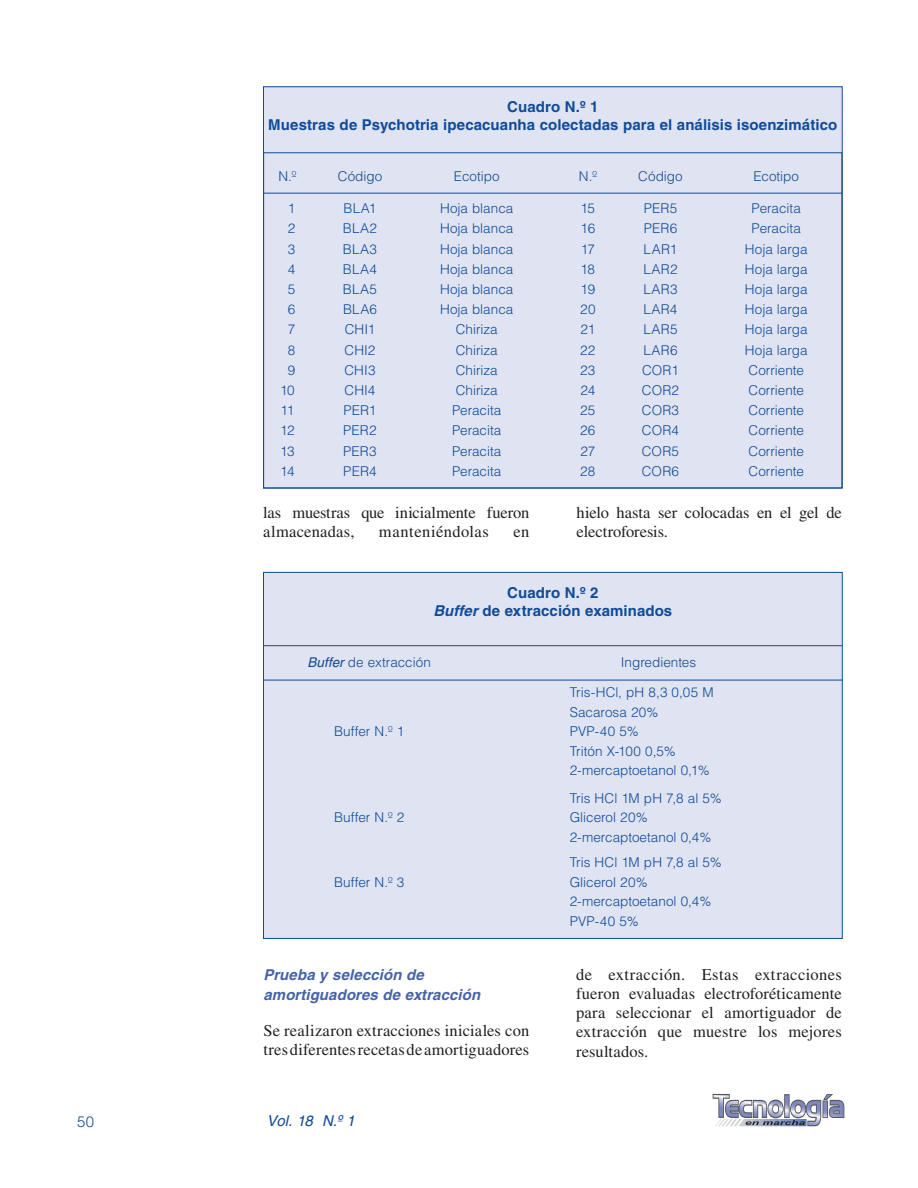
<style>
.page{position:relative;width:918px;height:1188px;background:#fff}
.page>*{position:absolute;margin:0;border:0;box-sizing:border-box;transform-origin:0 0}
.t1{font:16.5px/19.2px "Times";letter-spacing:.01em;color:#231f20}
.t2{font:700 15px/18px "Helvetica";letter-spacing:.005em;color:#0f4b98;text-align:center}
.t3{font:italic 700 15px/20px "Helvetica";letter-spacing:.005em;color:#4463a8}
.t4{font:italic 15px "Helvetica";color:#0f4b98}
.t5{font:300 15px "Helvetica";color:#0f4b98}
.t6{font:300 13.5px/19.5px "Helvetica";color:#0f4b98}
.s1{font-style:italic}
.s2{font-weight:400;font-style:italic}
</style>
<div class="page">
<svg style="left:713px;top:1094px;width:131px;height:32px"></svg>
<div style="left:263px;top:87px;width:579px;height:401px;background:#e0e3f1"></div>
<hr style="left:263px;top:193px;width:579px;height:1px;background:#0f4b98">
<div style="left:263px;top:572px;width:579px;height:366px;background:#e0e3f1"></div>
<hr style="left:264px;top:645px;width:578px;height:1px;background:#0f4b98">
<hr style="left:264px;top:680px;width:578px;height:1px;background:#0f4b98">
<p class="t2" style="left:268px;top:98px;width:570px">Cuadro N.º 1<br>Muestras de Psychotria ipecacuanha colectadas para el análisis isoenzimático</p>
<p class="t6" style="left:278px;top:166px;width:20px">N.º</p>
<p class="t6" style="left:338px;top:166px;width:46px">Código</p>
<p class="t6" style="left:454px;top:166px;width:47px">Ecotipo</p>
<p class="t6" style="left:579px;top:166px;width:20px">N.º</p>
<p class="t6" style="left:638px;top:166px;width:46px">Código</p>
<p class="t6" style="left:753px;top:166px;width:47px">Ecotipo</p>
<p class="t6" style="left:288px;top:198px;width:9px">1</p>
<p class="t6" style="left:344px;top:198px;width:34px">BLA1</p>
<p class="t6" style="left:440px;top:198px;width:75px">Hoja blanca</p>
<p class="t6" style="left:581px;top:198px;width:16px">15</p>
<p class="t6" style="left:644px;top:198px;width:35px">PER5</p>
<p class="t6" style="left:752px;top:198px;width:51px">Peracita</p>
<p class="t6" style="left:288px;top:218px;width:9px">2</p>
<p class="t6" style="left:343px;top:218px;width:36px">BLA2</p>
<p class="t6" style="left:440px;top:218px;width:75px">Hoja blanca</p>
<p class="t6" style="left:581px;top:218px;width:16px">16</p>
<p class="t6" style="left:644px;top:218px;width:35px">PER6</p>
<p class="t6" style="left:752px;top:218px;width:51px">Peracita</p>
<p class="t6" style="left:288px;top:239px;width:9px">3</p>
<p class="t6" style="left:343px;top:239px;width:36px">BLA3</p>
<p class="t6" style="left:440px;top:239px;width:75px">Hoja blanca</p>
<p class="t6" style="left:581px;top:239px;width:16px">17</p>
<p class="t6" style="left:644px;top:239px;width:35px">LAR1</p>
<p class="t6" style="left:745px;top:239px;width:64px">Hoja larga</p>
<p class="t6" style="left:288px;top:259px;width:9px">4</p>
<p class="t6" style="left:343px;top:259px;width:36px">BLA4</p>
<p class="t6" style="left:440px;top:259px;width:75px">Hoja blanca</p>
<p class="t6" style="left:581px;top:259px;width:16px">18</p>
<p class="t6" style="left:643px;top:259px;width:36px">LAR2</p>
<p class="t6" style="left:745px;top:259px;width:64px">Hoja larga</p>
<p class="t6" style="left:288px;top:279px;width:9px">5</p>
<p class="t6" style="left:343px;top:279px;width:36px">BLA5</p>
<p class="t6" style="left:440px;top:279px;width:75px">Hoja blanca</p>
<p class="t6" style="left:581px;top:279px;width:16px">19</p>
<p class="t6" style="left:643px;top:279px;width:36px">LAR3</p>
<p class="t6" style="left:745px;top:279px;width:64px">Hoja larga</p>
<p class="t6" style="left:288px;top:299px;width:9px">6</p>
<p class="t6" style="left:343px;top:299px;width:35px">BLA6</p>
<p class="t6" style="left:440px;top:299px;width:75px">Hoja blanca</p>
<p class="t6" style="left:580px;top:299px;width:17px">20</p>
<p class="t6" style="left:643px;top:299px;width:36px">LAR4</p>
<p class="t6" style="left:745px;top:299px;width:64px">Hoja larga</p>
<p class="t6" style="left:288px;top:319px;width:9px">7</p>
<p class="t6" style="left:345px;top:319px;width:32px">CHI1</p>
<p class="t6" style="left:456px;top:319px;width:43px">Chiriza</p>
<p class="t6" style="left:580px;top:319px;width:16px">21</p>
<p class="t6" style="left:643px;top:319px;width:36px">LAR5</p>
<p class="t6" style="left:745px;top:319px;width:64px">Hoja larga</p>
<p class="t6" style="left:288px;top:340px;width:9px">8</p>
<p class="t6" style="left:344px;top:340px;width:33px">CHI2</p>
<p class="t6" style="left:456px;top:340px;width:43px">Chiriza</p>
<p class="t6" style="left:580px;top:340px;width:17px">22</p>
<p class="t6" style="left:643px;top:340px;width:36px">LAR6</p>
<p class="t6" style="left:745px;top:340px;width:64px">Hoja larga</p>
<p class="t6" style="left:288px;top:360px;width:9px">9</p>
<p class="t6" style="left:344px;top:360px;width:33px">CHI3</p>
<p class="t6" style="left:456px;top:360px;width:43px">Chiriza</p>
<p class="t6" style="left:580px;top:360px;width:17px">23</p>
<p class="t6" style="left:642px;top:360px;width:38px">COR1</p>
<p class="t6" style="left:748px;top:360px;width:57px">Corriente</p>
<p class="t6" style="left:280px;top:380px;width:16px">10</p>
<p class="t6" style="left:344px;top:380px;width:32px">CHI4</p>
<p class="t6" style="left:456px;top:380px;width:43px">Chiriza</p>
<p class="t6" style="left:580px;top:380px;width:16px">24</p>
<p class="t6" style="left:642px;top:380px;width:39px">COR2</p>
<p class="t6" style="left:748px;top:380px;width:57px">Corriente</p>
<p class="t6" style="left:280px;top:400px;width:15px">11</p>
<p class="t6" style="left:344px;top:400px;width:34px">PER1</p>
<p class="t6" style="left:452px;top:400px;width:51px">Peracita</p>
<p class="t6" style="left:580px;top:400px;width:17px">25</p>
<p class="t6" style="left:642px;top:400px;width:39px">COR3</p>
<p class="t6" style="left:748px;top:400px;width:57px">Corriente</p>
<p class="t6" style="left:280px;top:420px;width:16px">12</p>
<p class="t6" style="left:343px;top:420px;width:35px">PER2</p>
<p class="t6" style="left:452px;top:420px;width:51px">Peracita</p>
<p class="t6" style="left:580px;top:420px;width:17px">26</p>
<p class="t6" style="left:642px;top:420px;width:39px">COR4</p>
<p class="t6" style="left:748px;top:420px;width:57px">Corriente</p>
<p class="t6" style="left:280px;top:441px;width:16px">13</p>
<p class="t6" style="left:343px;top:441px;width:35px">PER3</p>
<p class="t6" style="left:452px;top:441px;width:51px">Peracita</p>
<p class="t6" style="left:580px;top:441px;width:17px">27</p>
<p class="t6" style="left:642px;top:441px;width:39px">COR5</p>
<p class="t6" style="left:748px;top:441px;width:57px">Corriente</p>
<p class="t6" style="left:280px;top:461px;width:16px">14</p>
<p class="t6" style="left:343px;top:461px;width:35px">PER4</p>
<p class="t6" style="left:452px;top:461px;width:51px">Peracita</p>
<p class="t6" style="left:580px;top:461px;width:17px">28</p>
<p class="t6" style="left:642px;top:461px;width:39px">COR6</p>
<p class="t6" style="left:748px;top:461px;width:57px">Corriente</p>
<p class="t1" style="left:263px;top:502px;width:268px">las muestras que inicialmente fueron almacenadas,</p>
<p class="t1" style="left:577px;top:502px;width:267px">hielo hasta ser colocadas en el gel de electroforesis.</p>
<p class="t1" style="left:379px;top:522px;width:112px">manteniéndolas</p>
<p class="t1" style="left:513px;top:522px;width:18px">en</p>
<p class="t2" style="left:433px;top:583px;width:240px">Cuadro N.º 2<br><span class="s1">Buffer</span> de extracción examinados</p>
<p class="t6" style="left:307px;top:653px;width:125px"><span class="s2">Buffer</span> de extracción</p>
<p class="t6" style="left:621px;top:653px;width:77px">Ingredientes</p>
<p class="t6" style="left:334px;top:722px;width:72px">Buffer N.º 1</p>
<p class="t6" style="left:334px;top:807px;width:72px">Buffer N.º 2</p>
<p class="t6" style="left:334px;top:872px;width:72px">Buffer N.º 3</p>
<p class="t3" style="left:263px;top:965px;width:218px">Prueba y selección de amortiguadores de extracción</p>
<p class="t1" style="left:263px;top:1020px;width:267px;line-height:20px">Se realizaron extracciones iniciales con tres diferentes recetas de amortiguadores</p>
<p class="t5" style="left:77px;top:1112px;width:18px">50</p>
<p class="t4" style="left:267px;top:1112px;width:89px">Vol. 18 N.º 1</p>
<p class="t6" style="left:570px;top:683px;width:146px">Tris-HCl, pH 8,3 0,05 M<br>Sacarosa 20%<br>PVP-40 5%<br>Tritón X-100 0,5%<br>2-mercaptoetanol 0,1%</p>
<p class="t6" style="left:570px;top:788px;width:154px">Tris HCl 1M pH 7,8 al 5%<br>Glicerol 20%<br>2-mercaptoetanol 0,4%</p>
<p class="t6" style="left:570px;top:853px;width:154px">Tris HCl 1M pH 7,8 al 5%<br>Glicerol 20%<br>2-mercaptoetanol 0,4%<br>PVP-40 5%</p>
<p class="t1" style="left:576px;top:965px;width:267px;text-align:justify">de extracción. Estas extracciones fueron evaluadas electroforéticamente para seleccionar el amortiguador de extracción que muestre los mejores resultados.</p>
</div>
